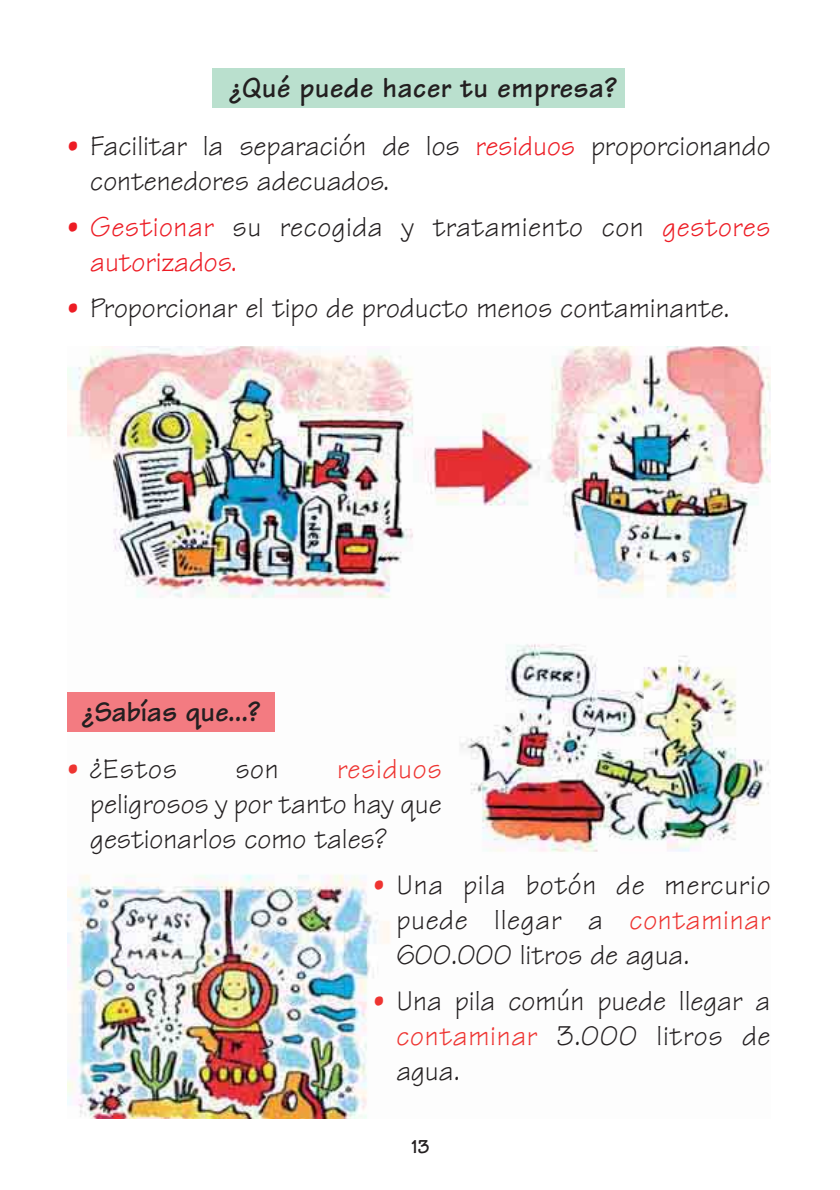
<style>
.page{position:relative;width:840px;height:1190px;background:#fff}
.page>*{position:absolute;margin:0;border:0;box-sizing:border-box;transform-origin:0 0}
.t1{font:29px/34.8px "Tekton";color:#231f20}
.t2{font:29px/34.8px "Tekton";letter-spacing:.02em;color:#ed1c24}
.t3{font:700 29px "Tekton";letter-spacing:.02em;color:#231f20}
.t4{font:700 29px "Tekton";color:#231f20}
.t5{font:29px "Tekton";letter-spacing:.025em;color:#ee3431}
.t6{font:700 20px "Tekton";color:#231f20}
.s1{font-size:28px;color:#ed1c24}
.s2{color:#ed1c24}
.s3{font-size:28px}
.s4{color:#231f20}
.s5{font-size:28px;color:#ee3431}
.s6{color:#ee3431}
</style>
<div class="page">
<div style="left:213px;top:68px;width:412px;height:40px;background:#bae0ce"></div>
<img style="left:68px;top:346px;width:703px;height:773px">
<div style="left:67px;top:692px;width:208px;height:39px;background:#f37b81"></div>
<p class="t3" style="left:230px;top:78px;width:388px">¿Qué puede hacer tu empresa?</p>
<p class="t1" style="left:90px;top:133px;width:682px;text-indent:-23px"><span class="s1">•</span> Facilitar la separación de los <span class="s2">residuos</span> proporcionando contenedores adecuados.</p>
<p class="t2" style="left:90px;top:214px;width:682px;text-indent:-23px"><span class="s3">•</span> Gestionar <span class="s4">su recogida y tratamiento con</span> gestores autorizados.</p>
<p class="t1" style="left:68px;top:295px;width:664px"><span class="s1">•</span> Proporcionar el tipo de producto menos contaminante.</p>
<p class="t4" style="left:82px;top:702px;width:179px">¿Sabías que...?</p>
<p class="t1" style="left:68px;top:756px;width:111px"><span class="s5">•</span> ¿Estos</p>
<p class="t1" style="left:235px;top:756px;width:45px">son</p>
<p class="t5" style="left:337px;top:759px;width:106px">residuos</p>
<p class="t1" style="left:90px;top:791px;width:353px">peligrosos y por tanto hay que gestionarlos como tales?</p>
<p class="t1" style="left:396px;top:872px;width:376px;text-align:justify;text-indent:-23px"><span class="s5">•</span> Una pila botón de mercurio puede llegar a <span class="s6">contaminar </span>600.000 litros de agua.</p>
<p class="t1" style="left:396px;top:987px;width:376px;text-align:justify;text-indent:-23px"><span class="s5">•</span> Una pila común puede llegar a <span class="s6">contaminar</span> 3.000 litros de agua.</p>
<p class="t6" style="left:411px;top:1140px;width:20px">13</p>
</div>
